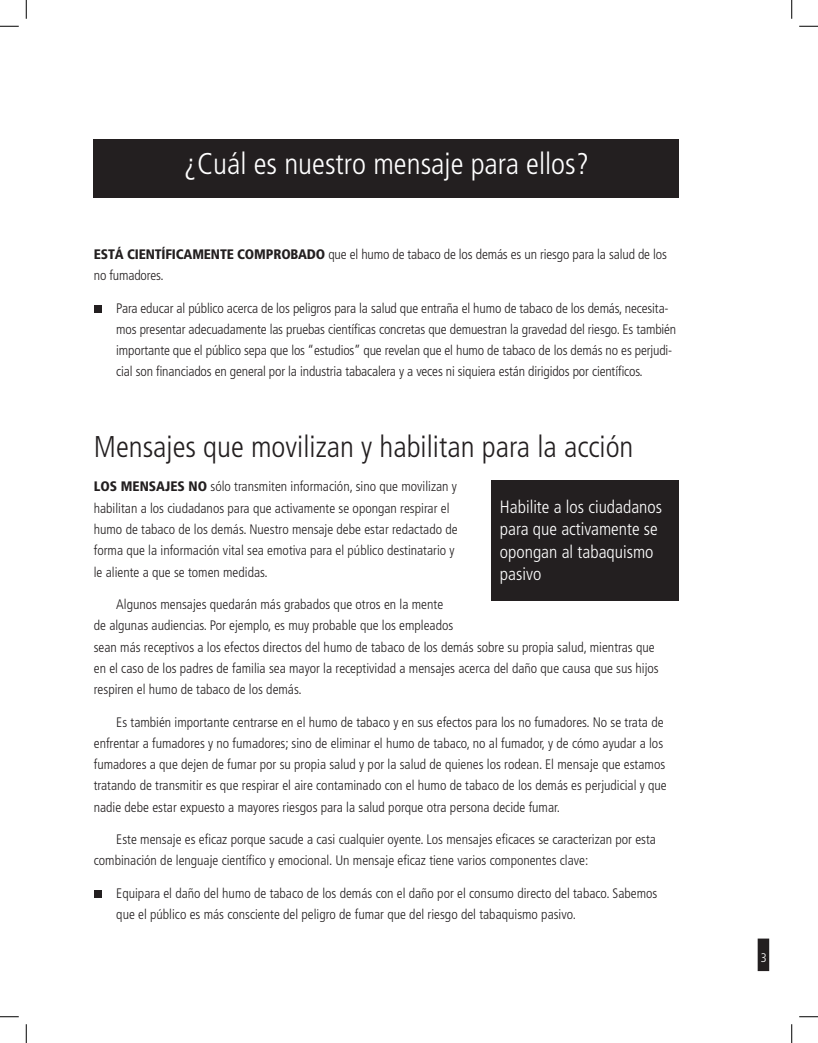
<style>
.page{position:relative;width:818px;height:1043px;background:#fff}
.page>*{position:absolute;margin:0;border:0;box-sizing:border-box;transform-origin:0 0}
.t1{font:300 condensed 30px "Frutiger";color:#231f20}
.t2{font:300 condensed 30px "Frutiger";color:#fff}
.t3{font:300 condensed 17.75px/22.5px "Frutiger";color:#fff}
.t4{font:300 condensed 13.75px/21.2px "Frutiger";color:#231f20}
.t5{font:300 condensed 12.5px "Frutiger";color:#fff}
.s1{font-weight:900}
.s2{color:#231f20}
</style>
<div class="page">
<div style="left:757px;top:938px;width:12px;height:33px;background:#231f20"></div>
<div style="left:94px;top:139px;width:585px;height:59px;background:#231f20"></div>
<div style="left:94px;top:305px;width:7px;height:7px;background:#231f20"></div>
<div style="left:94px;top:890px;width:7px;height:8px;background:#231f20"></div>
<div style="left:491px;top:480px;width:188px;height:120px;background:#231f20"></div>
<svg style="left:0;top:25px;width:19px;height:2px"></svg>
<svg style="left:799px;top:25px;width:19px;height:2px"></svg>
<svg style="left:0;top:1016px;width:19px;height:1px"></svg>
<svg style="left:799px;top:1016px;width:19px;height:1px"></svg>
<svg style="left:25px;top:0;width:2px;height:19px"></svg>
<svg style="left:25px;top:1024px;width:2px;height:18px"></svg>
<svg style="left:791px;top:0;width:1px;height:19px"></svg>
<svg style="left:791px;top:1024px;width:1px;height:18px"></svg>
<h1 class="t2" style="left:184px;top:146px;width:406px">¿Cuál es nuestro mensaje para ellos?</h1>
<p class="t4" style="left:94px;top:244px;width:574px"><span class="s1">ESTÁ CIENTÍFICAMENTE COMPROBADO</span> que el humo de tabaco de los demás es un riesgo para la salud de los no fumadores.</p>
<p class="t4" style="left:116px;top:297px;width:561px">Para educar al público acerca de los peligros para la salud que entraña el humo de tabaco de los demás, necesita&shy;mos presentar adecuadamente las pruebas científicas concretas que demuestran la gravedad del riesgo. Es también importante que el público sepa que los “estudios” que revelan que el humo de tabaco de los demás no es perjudi&shy;cial son financiados en general por la industria tabacalera y a veces ni siquiera están dirigidos por científicos.</p>
<h1 class="t1" style="left:94px;top:429px;width:541px">Mensajes que movilizan y habilitan para la acción</h1>
<p class="t4" style="left:94px;top:476px;width:365px"><span class="s1">LOS MENSAJES NO</span> sólo transmiten información, sino que movilizan y habilitan a los ciudadanos para que activamente se opongan respirar el humo de tabaco de los demás. Nuestro mensaje debe estar redactado de forma que la información vital sea emotiva para el público destinatario y le aliente a que se tomen medidas.</p>
<p class="t4" style="left:94px;top:594px;width:566px;text-indent:22px">Algunos mensajes quedarán más grabados que otros en la mente<br>de algunas audiencias. Por ejemplo, es muy probable que los empleados<br>sean más receptivos a los efectos directos del humo de tabaco de los demás sobre su propia salud, mientras que en el caso de los padres de familia sea mayor la receptividad a mensajes acerca del daño que causa que sus hijos respiren el humo de tabaco de los demás.</p>
<p class="t4" style="left:94px;top:711px;width:574px;text-indent:22px">Es también importante centrarse en el humo de tabaco y en sus efectos para los no fumadores. No se trata de enfrentar a fumadores y no fumadores; sino de eliminar el humo de tabaco, no al fumador, y de cómo ayudar a los fumadores a que dejen de fumar por su propia salud y por la salud de quienes los rodean. El mensaje que estamos tratando de transmitir es que respirar el aire contaminado con el humo de tabaco de los demás es perjudicial y que nadie debe estar expuesto a mayores riesgos para la salud porque otra persona decide fumar.</p>
<p class="t4" style="left:94px;top:829px;width:563px;text-indent:22px">Este mensaje es eficaz porque sacude a casi cualquier oyente. Los mensajes eficaces se caracterizan por esta combinación de lenguaje científico y emocional. Un mensaje eficaz tiene varios componentes clave:</p>
<p class="t4" style="left:116px;top:882px;width:542px">Equipara el daño del humo de tabaco de los demás con el daño por el consumo directo del tabaco. Sabemos que el público es más consciente del peligro de fumar que del riesgo del tabaquismo pasivo.</p>
<p class="t3" style="left:500px;top:496px;width:163px">Habilite a los ciudadanos para que activamente se opongan al tabaquismo pasivo</p>
<p class="t5" style="left:760px;top:950px;width:11px">3<span class="s2">.</span></p>
</div>
